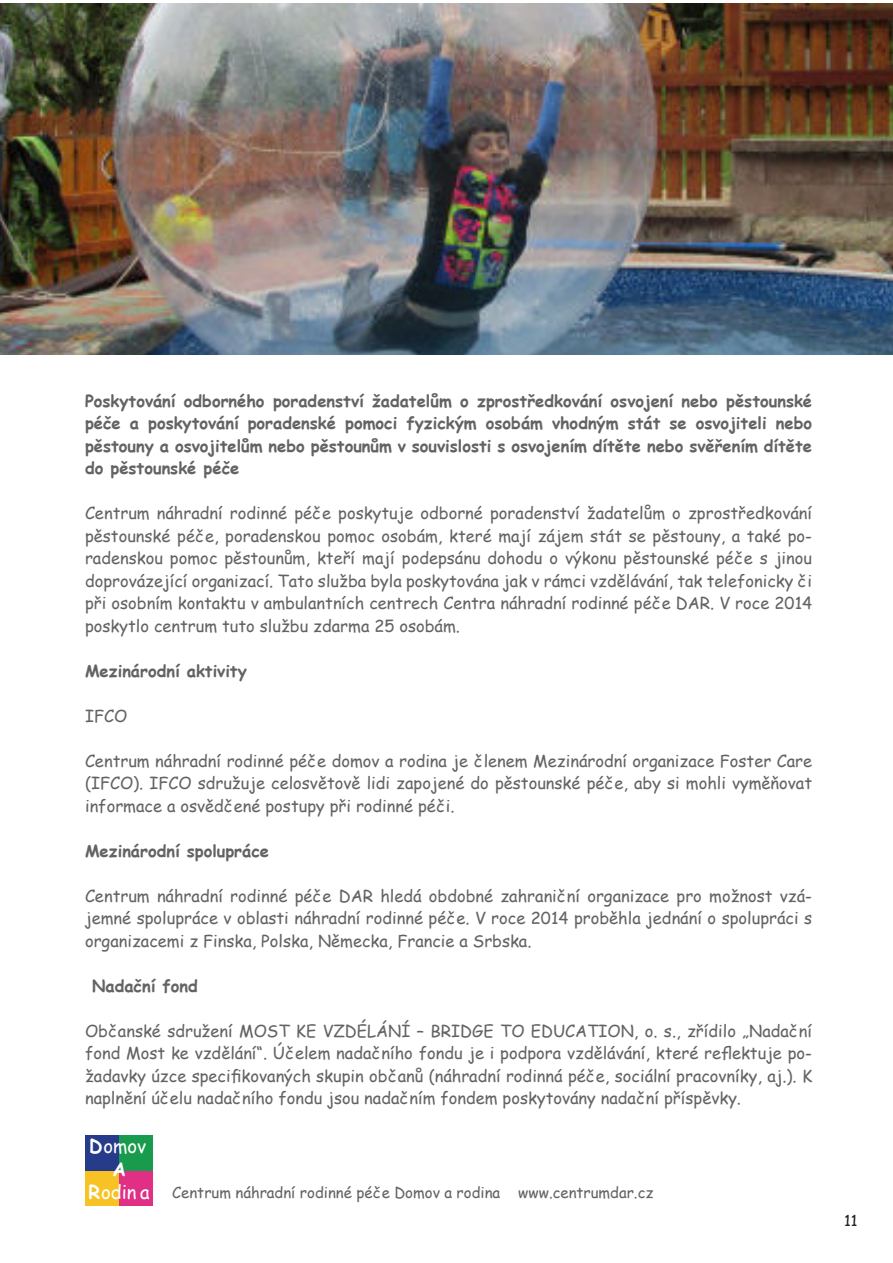
<style>
.page{position:relative;width:893px;height:1263px;background:#fff}
.page>*{position:absolute;margin:0;border:0;box-sizing:border-box;transform-origin:0 0}
.t1{font:19.05px/22.8px "Comic Sans MS";color:#fff;text-align:center}
.t2{font:16.5px/22.5px "Comic Sans MS";color:#636366;text-align:justify}
.t3{font:700 16.5px/22.5px "Comic Sans MS";color:#636366;text-align:justify}
.t4{font:15px "Comic Sans MS";color:#636366}
.t5{font:15px "Comic Sans MS";color:#231f20}
.s1{font-weight:700}
.s2{font-weight:700;font-size:19.05px;color:#fff}
.s3{font-size:19.05px;color:#fff}
</style>
<div class="page">
<div style="left:85px;top:1135px;width:34px;height:36px;background:#273b8b"></div>
<div style="left:85px;top:1171px;width:34px;height:34px;background:#f7c224"></div>
<div style="left:119px;top:1135px;width:34px;height:36px;background:#189b4d"></div>
<div style="left:119px;top:1171px;width:34px;height:34px;background:#e02f84"></div>
<img style="left:0;top:3px;width:893px;height:351px">
<p class="t3" style="left:85px;top:389px;width:729px">Poskytování odborného poradenství žadatelům o zprostředkování osvojení nebo pěstounské péče a poskytování poradenské pomoci fyzickým osobám vhodným stát se osvojiteli nebo pěstouny a osvojitelům nebo pěstounům v souvislosti s osvojením dítěte nebo svěřením dítěte do pěstounské péče</p>
<p class="t2" style="left:85px;top:501px;width:729px">Centrum náhradní rodinné péče poskytuje odborné poradenství žadatelům o zprostředkování pěstounské péče, poradenskou pomoc osobám, které mají zájem stát se pěstouny, a také po&shy;radenskou pomoc pěstounům, kteří mají podepsánu dohodu o výkonu pěstounské péče s jinou doprovázející organizací. Tato služba byla poskytována jak v rámci vzdělávání, tak telefonicky či při osobním kontaktu v ambulantních centrech Centra náhradní rodinné péče DAR. V roce 2014 poskytlo centrum tuto službu zdarma 25 osobám.</p>
<p class="t3" style="left:85px;top:659px;width:163px">Mezinárodní aktivity</p>
<p class="t2" style="left:85px;top:704px;width:44px">IFCO</p>
<p class="t2" style="left:85px;top:749px;width:729px">Centrum náhradní rodinné péče domov a rodina je členem Mezinárodní organizace Foster Care (IFCO). IFCO sdružuje celosvětově lidi zapojené do pěstounské péče, aby si mohli vyměňovat informace a osvědčené postupy při rodinné péči.</p>
<p class="t3" style="left:85px;top:839px;width:186px">Mezinárodní spolupráce</p>
<p class="t2" style="left:85px;top:884px;width:729px">Centrum náhradní rodinné péče DAR hledá obdobné zahraniční organizace pro možnost vzá&shy;jemné spolupráce v oblasti náhradní rodinné péče. V roce 2014 proběhla jednání o spolupráci s organizacemi z Finska, Polska, Německa, Francie a Srbska.</p>
<p class="t3" style="left:92px;top:974px;width:107px">Nadační fond</p>
<p class="t2" style="left:85px;top:1019px;width:729px">Občanské sdružení MOST KE VZDÉLÁNÍ – BRIDGE TO EDUCATION, o. s., zřídilo „Nadační fond Most ke vzdělání“. Účelem nadačního fondu je i podpora vzdělávání, které reflektuje po&shy;žadavky úzce specifikovaných skupin občanů (náhradní rodinná péče, sociální pracovníky, aj.). K naplnění účelu nadačního fondu jsou nadačním fondem poskytovány nadační příspěvky.</p>
<p class="t1" style="left:89px;top:1135px;width:58px"><span class="s1">D</span>omov<br><span class="s1">A</span></p>
<p class="t4" style="left:88px;top:1182px;width:566px"><span class="s2">R</span><span class="s3">odin a</span> Centrum náhradní rodinné péče Domov a rodina www.centrumdar.cz</p>
<p class="t5" style="left:844px;top:1212px;width:15px">11</p>
</div>
